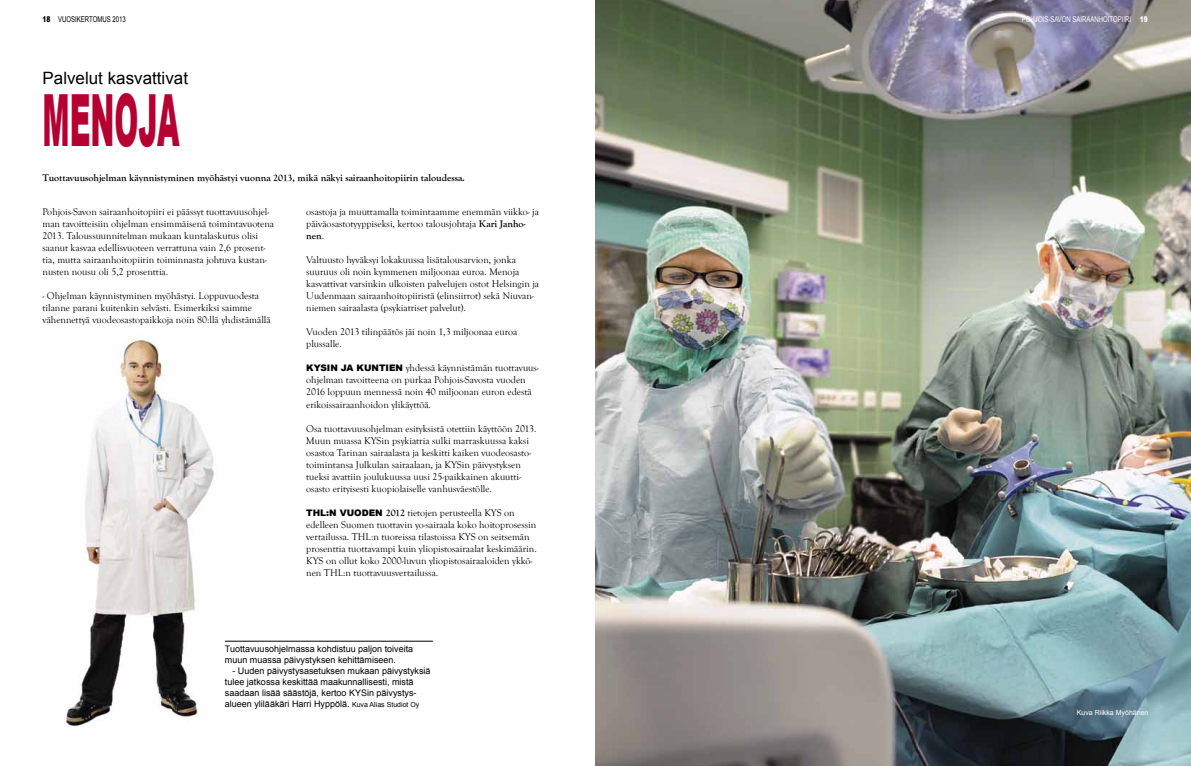
<style>
.page{position:relative;width:1191px;height:766px;background:#fff}
.page>*{position:absolute;margin:0;border:0;box-sizing:border-box;transform-origin:0 0}
.t1{font:900 72px "Arial";color:#b60032;scale:.4 1}
.t2{font:17px "Arial";color:#000}
.t3{font:10px/12px "Goudy Old Style T";color:#000}
.t4{font:700 10px "Goudy Old Style T";color:#000}
.t5{font:9px/11px "Arial";color:#000}
.t6{font:8px "Arial";color:#fff;scale:.75 1}
.t7{font:8px "Arial";color:#000;scale:.75 1}
.t8{font:7px "Arial";color:#fff}
.s1{font-weight:900}
.s2{font-weight:700}
.s3{font-family:"Arial";font-weight:900;font-size:9px}
.s4{font-size:7px}
</style>
<div class="page">
<img style="left:595px;top:0;width:596px;height:765px">
<hr style="left:225px;top:640px;width:208px;height:1px;background:#000">
<img style="left:65px;top:339px;width:149px;height:388px">
<p class="t7" style="left:43px;top:14px;width:112px"><span class="s1">18</span> VUOSIKERTOMUS 2013</p>
<h2 class="t2" style="left:43px;top:67px;width:147px">Palvelut kasvattivat</h2>
<h1 class="t1" style="left:43px;top:68px;width:344px">MENOJA</h1>
<p class="t4" style="left:43px;top:172px;width:424px">Tuottavuusohjelman käynnistyminen myöhästyi vuonna 2013, mikä näkyi sairaanhoitopiirin taloudessa.</p>
<p class="t3" style="left:43px;top:206px;width:233px">Pohjois-Savon sairaanhoitopiiri ei päässyt tuottavuusohjel&shy;man tavoitteisiin ohjelman ensimmäisenä toimintavuotena 2013. Taloussuunnitelman mukaan kuntalaskutus olisi saanut kasvaa edellisvuoteen verrattuna vain 2,6 prosent&shy;tia, mutta sairaanhoitopiirin toiminnasta johtuva kustan&shy;nusten nousu oli 5,2 prosenttia.</p>
<p class="t3" style="left:43px;top:290px;width:230px">- Ohjelman käynnistyminen myöhästyi. Loppuvuodesta tilanne parani kuitenkin selvästi. Esimerkiksi saimme vähennettyä vuodeosastopaikkoja noin 80:llä yhdistämällä</p>
<p class="t3" style="left:306px;top:206px;width:234px">osastoja ja muuttamalla toimintaamme enemmän viikko- ja päiväosastotyyppiseksi, kertoo talousjohtaja <span class="s2">Kari Janho&shy;nen</span>.</p>
<p class="t3" style="left:306px;top:254px;width:234px">Valtuusto hyväksyi lokakuussa lisätalousarvion, jonka suuruus oli noin kymmenen miljoonaa euroa. Menoja kasvattivat varsinkin ulkoisten palvelujen ostot Helsingin ja Uudenmaan sairaanhoitopiiristä (elinsiirrot) sekä Niuvan&shy;niemen sairaalasta (psykiatriset palvelut).</p>
<p class="t3" style="left:306px;top:326px;width:212px">Vuoden 2013 tilinpäätös jäi noin 1,3 miljoonaa euroa plussalle.</p>
<p class="t3" style="left:306px;top:362px;width:234px"><span class="s3">KYSIN JA KUNTIEN</span> yhdessä käynnistämän tuottavuus&shy;ohjelman tavoitteena on purkaa Pohjois-Savosta vuoden 2016 loppuun mennessä noin 40 miljoonan euron edestä erikoissairaanhoidon ylikäyttöä.</p>
<p class="t3" style="left:306px;top:422px;width:232px">Osa tuottavuusohjelman esityksistä otettiin käyttöön 2013.<br>Muun muassa KYSin psykiatria sulki marraskuussa kaksi osastoa Tarinan sairaalasta ja keskitti kaiken vuodeosasto&shy;toimintansa Julkulan sairaalaan, ja KYSin päivystyksen tueksi avattiin joulukuussa uusi 25-paikkainen akuutti-- osasto erityisesti kuopiolaiselle vanhusväestölle.</p>
<p class="t3" style="left:306px;top:506px;width:232px"><span class="s3">THL:N VUODEN</span> <span class="s2">2012</span> tietojen perusteella KYS on edelleen Suomen tuottavin yo-sairaala koko hoitoprosessin vertailussa. THL:n tuoreissa tilastoissa KYS on seitsemän prosenttia tuottavampi kuin yliopistosairaalat keskimäärin.<br>KYS on ollut koko 2000-luvun yliopistosairaaloiden ykkö&shy;nen THL:n tuottavuusvertailussa.</p>
<p class="t5" style="left:225px;top:643px;width:190px">Tuottavuusohjelmassa kohdistuu paljon toiveita muun muassa päivystyksen kehittämiseen.</p>
<p class="t5" style="left:225px;top:665px;width:207px;text-indent:8px">- Uuden päivystysasetuksen mukaan päivystyksiä tulee jatkossa keskittää maakunnallisesti, mistä saadaan lisää säästöjä, kertoo KYSin päivystys&shy;alueen ylilääkäri Harri Hyppölä. <span class="s4">Kuva Alias Studiot Oy</span></p>
<p class="t6" style="left:1022px;top:14px;width:169px">POHJOIS-SAVON SAIRAANHOITOPIIRI <span class="s1">19</span></p>
<p class="t8" style="left:1076px;top:708px;width:73px">Kuva Riikka Myöhänen</p>
</div>
